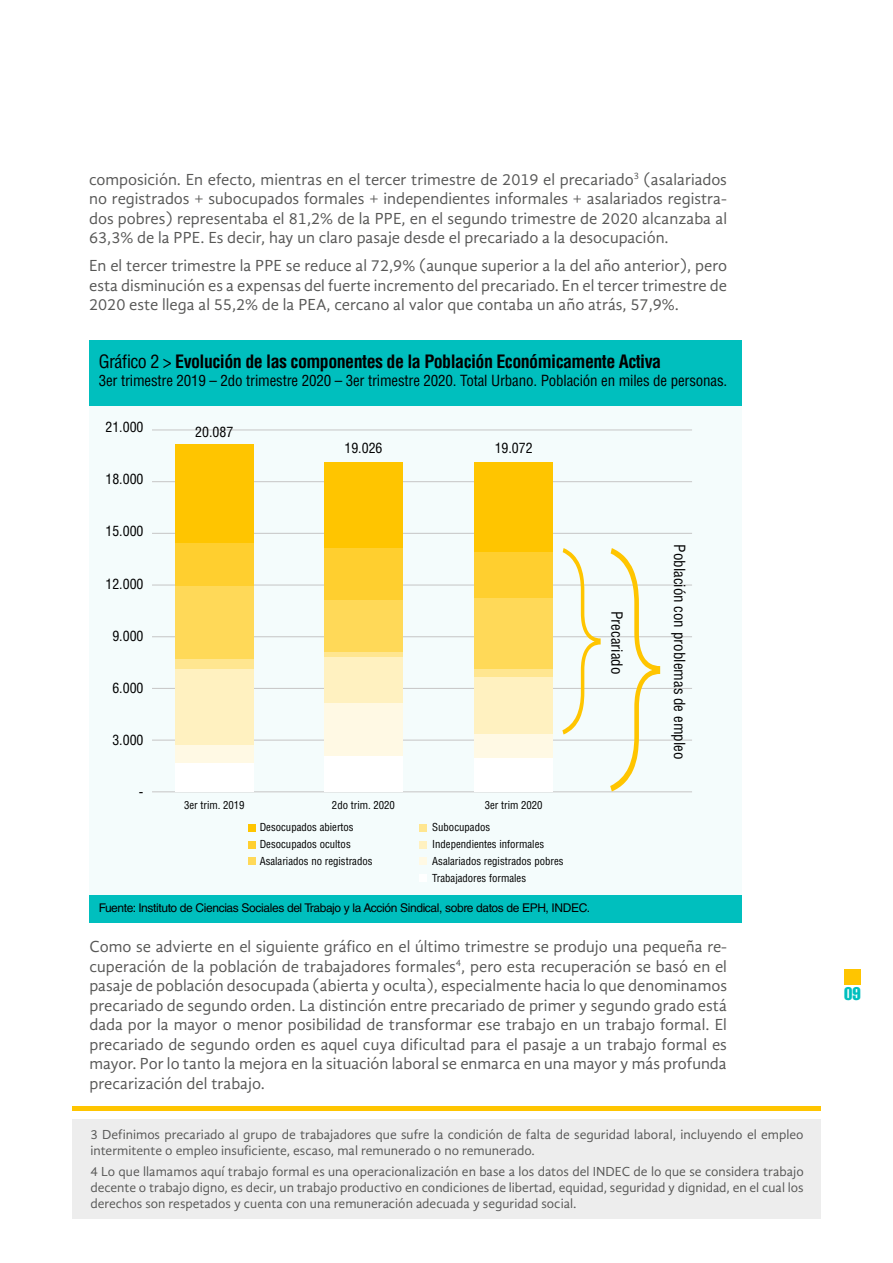
<style>
.page{position:relative;width:893px;height:1263px;background:#fff}
.page>*{position:absolute;margin:0;border:0;box-sizing:border-box;transform-origin:0 0}
.t1{font:700 condensed 18px "Helvetica LT Std";letter-spacing:-.03em;color:#000}
.t2{font:18px "Helvetica LT Std Comp";color:#00bfbe}
.t3{font:16.5px/19.5px "Gandhi Sans";color:#575756;text-align:justify}
.t4{font:condensed 15px "Helvetica LT Std";letter-spacing:-.01em;color:#000}
.t5{font:condensed 13.8px "Helvetica LT Std";color:#000}
.t6{font:13.5px/16.2px "Gandhi Sans";color:#575756}
.t7{font:12px "Helvetica LT Std";letter-spacing:-.03em;color:#000}
.t8{font:condensed 10.8px/17px "Helvetica LT Std";color:#000}
.s1{font-weight:400}
</style>
<div class="page">
<div style="left:844px;top:969px;width:16px;height:15px;background:#ffc500"></div>
<div style="left:89px;top:403px;width:653px;height:500px;background:#f4fcfc"></div>
<div style="left:89px;top:340px;width:653px;height:66px;background:#00bfbe"></div>
<div style="left:89px;top:895px;width:653px;height:27px;background:#00bfbe"></div>
<hr style="left:152px;top:791px;width:540px;height:1px;background:#cacaca">
<hr style="left:152px;top:739px;width:540px;height:2px;background:#cacaca">
<hr style="left:152px;top:688px;width:540px;height:1px;background:#cacaca">
<hr style="left:152px;top:636px;width:540px;height:1px;background:#cacaca">
<hr style="left:152px;top:584px;width:540px;height:2px;background:#cacaca">
<hr style="left:152px;top:533px;width:540px;height:1px;background:#cacaca">
<hr style="left:152px;top:481px;width:540px;height:1px;background:#cacaca">
<hr style="left:152px;top:429px;width:540px;height:1px;background:#cacaca">
<div style="left:175px;top:444px;width:78px;height:99px;background:#ffc500"></div>
<div style="left:324px;top:462px;width:79px;height:86px;background:#ffc500"></div>
<div style="left:475px;top:462px;width:78px;height:91px;background:#ffc500"></div>
<div style="left:475px;top:553px;width:78px;height:45px;background:#ffcf2f"></div>
<div style="left:475px;top:598px;width:78px;height:71px;background:#ffd958"></div>
<div style="left:475px;top:676px;width:78px;height:58px;background:#fff1c0"></div>
<div style="left:475px;top:734px;width:78px;height:25px;background:#fff9e4"></div>
<div style="left:475px;top:759px;width:78px;height:33px;background:#fff"></div>
<div style="left:475px;top:669px;width:78px;height:7px;background:#ffe690"></div>
<div style="left:324px;top:548px;width:79px;height:52px;background:#ffcf2f"></div>
<div style="left:324px;top:600px;width:79px;height:52px;background:#ffd958"></div>
<div style="left:324px;top:652px;width:79px;height:5px;background:#ffe690"></div>
<div style="left:324px;top:657px;width:79px;height:46px;background:#fff1c0"></div>
<div style="left:324px;top:703px;width:79px;height:54px;background:#fff9e4"></div>
<div style="left:324px;top:757px;width:79px;height:35px;background:#fff"></div>
<div style="left:175px;top:543px;width:78px;height:43px;background:#ffcf2f"></div>
<div style="left:175px;top:586px;width:78px;height:74px;background:#ffd958"></div>
<div style="left:175px;top:660px;width:78px;height:9px;background:#ffe690"></div>
<div style="left:175px;top:669px;width:78px;height:76px;background:#fff1c0"></div>
<div style="left:175px;top:745px;width:78px;height:18px;background:#fff9e4"></div>
<div style="left:175px;top:763px;width:78px;height:29px;background:#fff"></div>
<svg style="left:562px;top:548px;width:39px;height:186px"></svg>
<svg style="left:610px;top:548px;width:50px;height:243px"></svg>
<div style="left:248px;top:824px;width:8px;height:8px;background:#ffc500"></div>
<div style="left:419px;top:824px;width:8px;height:8px;background:#ffe690"></div>
<div style="left:248px;top:841px;width:8px;height:7px;background:#ffcf2f"></div>
<div style="left:419px;top:841px;width:8px;height:7px;background:#fff1c0"></div>
<div style="left:248px;top:858px;width:8px;height:7px;background:#ffd958"></div>
<div style="left:419px;top:858px;width:8px;height:7px;background:#fff9e4"></div>
<div style="left:419px;top:874px;width:8px;height:7px;background:#fff"></div>
<div style="left:72px;top:1119px;width:749px;height:100px;background:#ededed"></div>
<hr style="left:72px;top:1106px;width:749px;height:4px;background:#ffc500">
<p class="t3" style="left:89px;top:170px;width:639px">composición. En efecto, mientras en el tercer trimestre de 2019 el precariado<sup>3</sup> (asalariados no registrados + subocupados formales + independientes informales + asalariados registra&shy;dos pobres) representaba el 81,2% de la PPE, en el segundo trimestre de 2020 alcanzaba al 63,3% de la PPE. Es decir, hay un claro pasaje desde el precariado a la desocupación.</p>
<p class="t3" style="left:89px;top:256px;width:639px">En el tercer trimestre la PPE se reduce al 72,9% (aunque superior a la del año anterior), pero esta disminución es a expensas del fuerte incremento del precariado. En el tercer trimestre de 2020 este llega al 55,2% de la PEA, cercano al valor que contaba un año atrás, 57,9%.</p>
<p class="t1" style="left:99px;top:350px;width:564px"><span class="s1">Gráfico 2 &gt;</span> Evolución de las componentes de la Población Económicamente Activa</p>
<p class="t4" style="left:99px;top:371px;width:630px">3er trimestre 2019 – 2do trimestre 2020 – 3er trimestre 2020. Total Urbano. Población en miles de personas.</p>
<p class="t5" style="left:105px;top:418px;width:40px">21.000</p>
<p class="t5" style="left:105px;top:470px;width:40px">18.000</p>
<p class="t5" style="left:105px;top:523px;width:40px">15.000</p>
<p class="t5" style="left:105px;top:575px;width:40px">12.000</p>
<p class="t5" style="left:112px;top:627px;width:33px">9.000</p>
<p class="t5" style="left:112px;top:679px;width:33px">6.000</p>
<p class="t5" style="left:112px;top:731px;width:33px">3.000</p>
<p class="t5" style="left:139px;top:784px;width:6px">-</p>
<p class="t5" style="left:195px;top:423px;width:40px">20.087</p>
<p class="t5" style="left:344px;top:440px;width:40px">19.026</p>
<p class="t5" style="left:495px;top:440px;width:40px">19.072</p>
<p class="t8" style="left:184px;top:797px;width:62px">3er trim. 2019</p>
<p class="t8" style="left:332px;top:797px;width:65px">2do trim. 2020</p>
<p class="t8" style="left:485px;top:797px;width:59px">3er trim 2020</p>
<p class="t8" style="left:260px;top:819px;width:114px">Desocupados abiertos<br>Desocupados ocultos<br>Asalariados no registrados</p>
<p class="t8" style="left:432px;top:819px;width:133px">Subocupados<br>Independientes informales<br>Asalariados registrados pobres<br>Trabajadores formales</p>
<p class="t7" style="left:99px;top:901px;width:493px">Fuente: Instituto de Ciencias Sociales del Trabajo y la Acción Sindical, sobre datos de EPH, INDEC.</p>
<p class="t4" style="left:626px;top:611px;width:65px;rotate:90deg">Precariado</p>
<p class="t4" style="left:689px;top:544px;width:216px;rotate:90deg">Población con problemas de empleo</p>
<p class="t3" style="left:89px;top:937px;width:639px">Como se advierte en el siguiente gráfico en el último trimestre se produjo una pequeña re&shy;cuperación de la población de trabajadores formales<sup>4</sup>, pero esta recuperación se basó en el pasaje de población desocupada (abierta y oculta), especialmente hacia lo que denominamos precariado de segundo orden. La distinción entre precariado de primer y segundo grado está dada por la mayor o menor posibilidad de transformar ese trabajo en un trabajo formal. El precariado de segundo orden es aquel cuya dificultad para el pasaje a un trabajo formal es mayor. Por lo tanto la mejora en la situación laboral se enmarca en una mayor y más profunda precarización del trabajo.</p>
<p class="t6" style="left:90px;top:1126px;width:715px">3 Definimos precariado al grupo de trabajadores que sufre la condición de falta de seguridad laboral, incluyendo el empleo intermitente o empleo insuficiente, escaso, mal remunerado o no remunerado.</p>
<p class="t6" style="left:90px;top:1163px;width:715px;text-align:justify">4 Lo que llamamos aquí trabajo formal es una operacionalización en base a los datos del INDEC de lo que se considera trabajo decente o trabajo digno, es decir, un trabajo productivo en condiciones de libertad, equidad, seguridad y dignidad, en el cual los derechos son respetados y cuenta con una remuneración adecuada y seguridad social.</p>
<p class="t2" style="left:844px;top:982px;width:18px">09</p>
</div>
